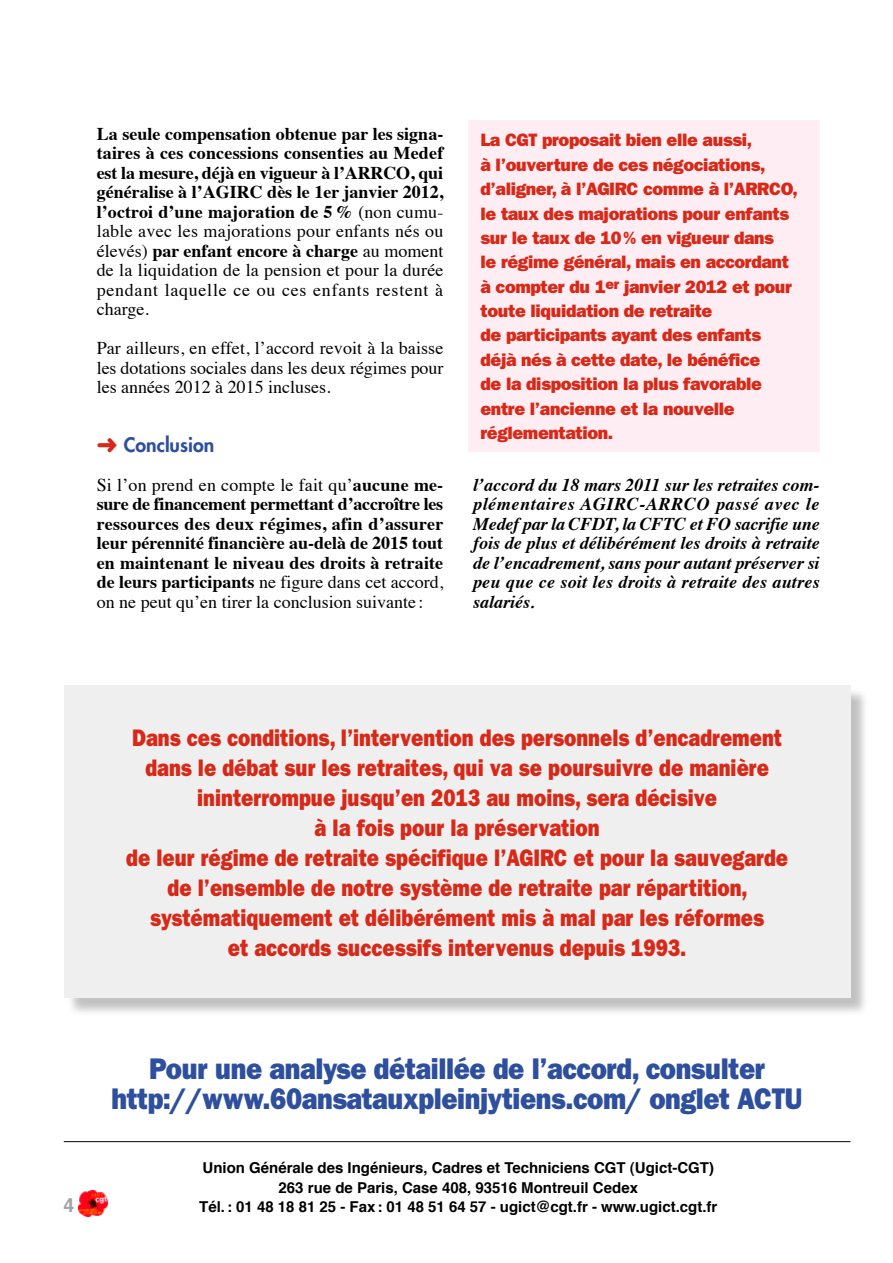
<style>
.page{position:relative;width:893px;height:1263px;background:#fff}
.page>*{position:absolute;margin:0;border:0;box-sizing:border-box;transform-origin:0 0}
.t1{font:800 30px/30px "Franklin Gothic";letter-spacing:-.015em;color:#2d4f9e;text-align:center;scale:.9 1}
.t2{font:800 24px/30px "Franklin Gothic";color:#d82818;text-align:center;scale:.85 1}
.t3{font:800 19.5px "Futura Std";color:#2d4f9e}
.t4{font:700 19.5px "Helvetica";color:#a3a3a3}
.t5{font:700 18px/19.5px "Times";letter-spacing:.005em;color:#000;text-align:justify}
.t6{font:800 18px/24.3px "Franklin Gothic";letter-spacing:-.02em;color:#d82818}
.t7{font:italic 700 18px/19.5px "Times";letter-spacing:.015em;color:#000;text-align:justify}
.t8{font:18px/19.5px "Times";color:#000;text-align:justify}
.t9{font:700 15px/19.5px "Helvetica";color:#000;text-align:center}
.s1{font-weight:400}
.s2{color:#d82818}
</style>
<div class="page">
<hr style="left:64px;top:1141px;width:786px;height:1px;background:#000">
<div style="left:66px;top:688px;width:803px;height:328px;background:#000;opacity:.25"></div>
<div style="left:64px;top:686px;width:786px;height:312px;background:#efefef"></div>
<div style="left:468px;top:120px;width:352px;height:332px;background:#feeef3"></div>
<img style="left:79px;top:1190px;width:29px;height:26px">
<p class="t5" style="left:97px;top:125px;width:348px">La seule compensation obtenue par les signa&shy;taires à ces concessions consenties au Medef est la mesure, déjà en vigueur à l’ARRCO, qui généralise à l’AGIRC dès le 1er janvier 2012, l’octroi d’une majoration de 5% <span class="s1">(non cumu&shy;lable avec les majorations pour enfants nés ou élevés)</span> par enfant encore à charge <span class="s1">au moment de la liquidation de la pension et pour la durée pendant laquelle ce ou ces enfants restent à charge.</span></p>
<p class="t8" style="left:97px;top:340px;width:348px">Par ailleurs, en effet, l’accord revoit à la baisse les dotations sociales dans les deux régimes pour les années 2012 à 2015 incluses.</p>
<p class="t6" style="left:480px;top:128px;width:319px">La CGT proposait bien elle aussi,<br>à l’ouverture de ces négociations, d’aligner, à l’AGIRC comme à l’ARRCO, le taux des majorations pour enfants sur le taux de 10% en vigueur dans<br>le régime général, mais en accordant à compter du 1<sup>er</sup> janvier 2012 et pour toute liquidation de retraite<br>de participants ayant des enfants déjà nés à cette date, le bénéfice<br>de la disposition la plus favorable entre l’ancienne et la nouvelle réglementation.</p>
<p class="t3" style="left:97px;top:432px;width:119px"><span class="s2">➜</span> Conclusion</p>
<p class="t5" style="left:97px;top:476px;width:348px"><span class="s1">Si l’on prend en compte le fait qu’</span>aucune me&shy;sure de financement permettant d’accroître les ressources des deux régimes, afin d’assurer leur pérennité financière au-delà de 2015 tout en maintenant le niveau des droits à retraite de leurs participants <span class="s1">ne figure dans cet accord, on ne peut qu’en tirer la conclusion suivante :</span></p>
<p class="t7" style="left:473px;top:476px;width:348px">l’accord du 18 mars 2011 sur les retraites com&shy;plémentaires AGIRC-ARRCO passé avec le Medef par la CFDT, la CFTC et FO sacrifie une fois de plus et délibérément les droits à retraite de l’encadrement, sans pour autant préserver si peu que ce soit les droits à retraite des autres salariés.</p>
<p class="t4" style="left:63px;top:1197px;width:12px">4</p>
<p class="t2" style="left:126px;top:722px;width:780px">Dans ces conditions, l’intervention des personnels d’encadrement dans le débat sur les retraites, qui va se poursuivre de manière ininterrompue jusqu’en 2013 au moins, sera décisive<br>à la fois pour la préservation<br>de leur régime de retraite spécifique l’AGIRC et pour la sauvegarde de l’ensemble de notre système de retraite par répartition, systématiquement et délibérément mis à mal par les réformes<br>et accords successifs intervenus depuis 1993.</p>
<h1 class="t1" style="left:112px;top:1053px;width:769px">Pour une analyse détaillée de l’accord, consulter http://www.60ansatauxpleinjytiens.com/ onglet ACTU</h1>
<p class="t9" style="left:199px;top:1159px;width:520px">Union Générale des Ingénieurs, Cadres et Techniciens CGT (Ugict-CGT)<br>263 rue de Paris, Case 408, 93516 Montreuil Cedex<br>Tél.: 01 48 18 81 25 - Fax: 01 48 51 64 57 - ugict@cgt.fr - www.ugict.cgt.fr</p>
</div>
